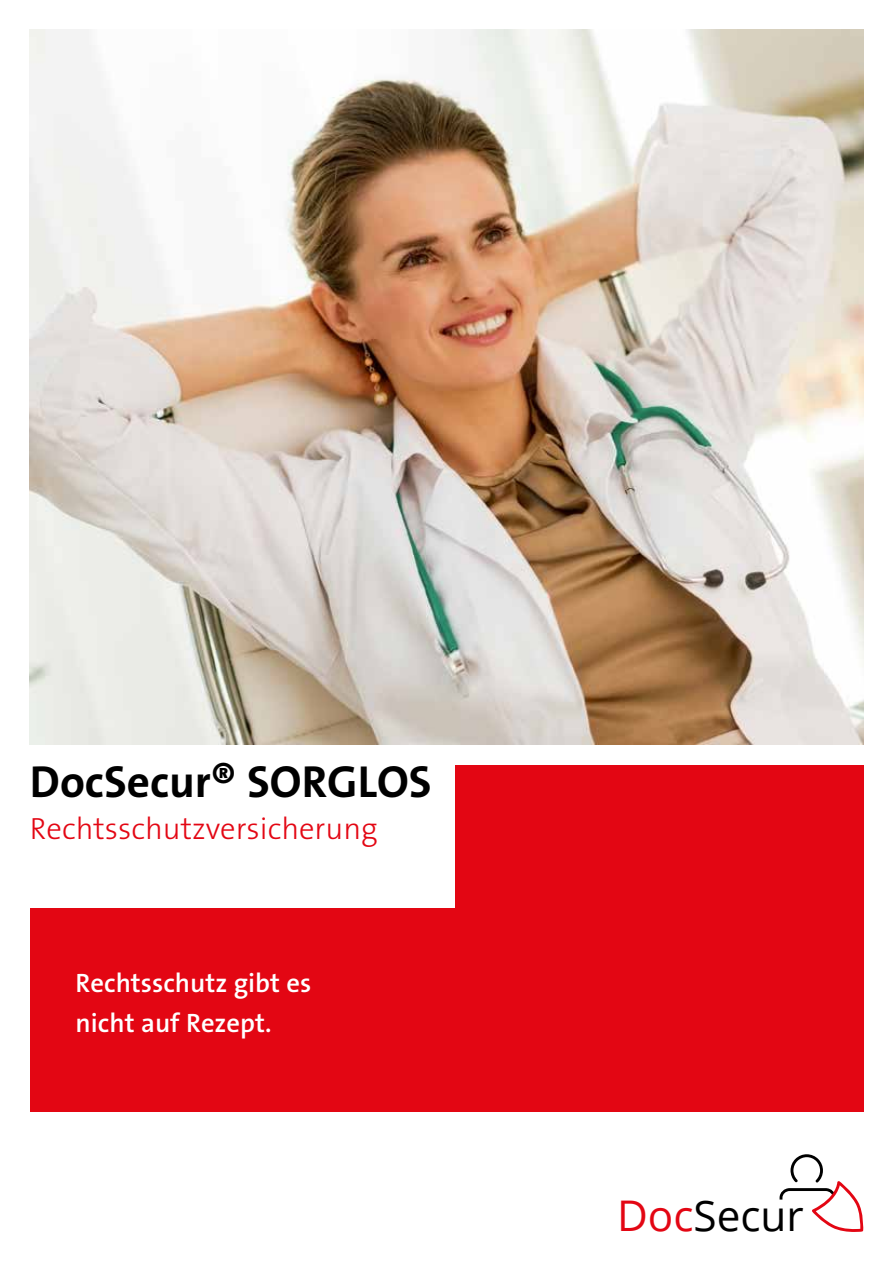
<style>
.page{position:relative;width:893px;height:1263px;background:#fff}
.page>*{position:absolute;margin:0;border:0;box-sizing:border-box;transform-origin:0 0}
.t1{font:700 45.15px "The Sans Os F";color:#000}
.t2{font:42.3px "Open Sans";color:#000}
.t3{font:300 30.75px "The Sans Os F";color:#e30613}
.t4{font:600 26.7px/40.5px "The Sans Os F";color:#fff}
.s1{color:#e30613}
</style>
<div class="page">
<div style="left:30px;top:765px;width:833px;height:347px;background:#e30613"></div>
<div style="left:0;top:745px;width:454px;height:162px;background:#fff"></div>
<img style="left:30px;top:30px;width:833px;height:715px">
<svg style="left:779px;top:1154px;width:84px;height:78px"></svg>
<h1 class="t1" style="left:30px;top:752px;width:403px">DocSecur® SORGLOS</h1>
<p class="t3" style="left:30px;top:808px;width:349px">Rechtsschutzversicherung</p>
<p class="t4" style="left:76px;top:963px;width:237px">Rechtsschutz gibt es nicht auf Rezept.</p>
<h2 class="t2" style="left:617px;top:1186px;width:188px"><span class="s1">Doc</span>Secur</h2>
</div>
